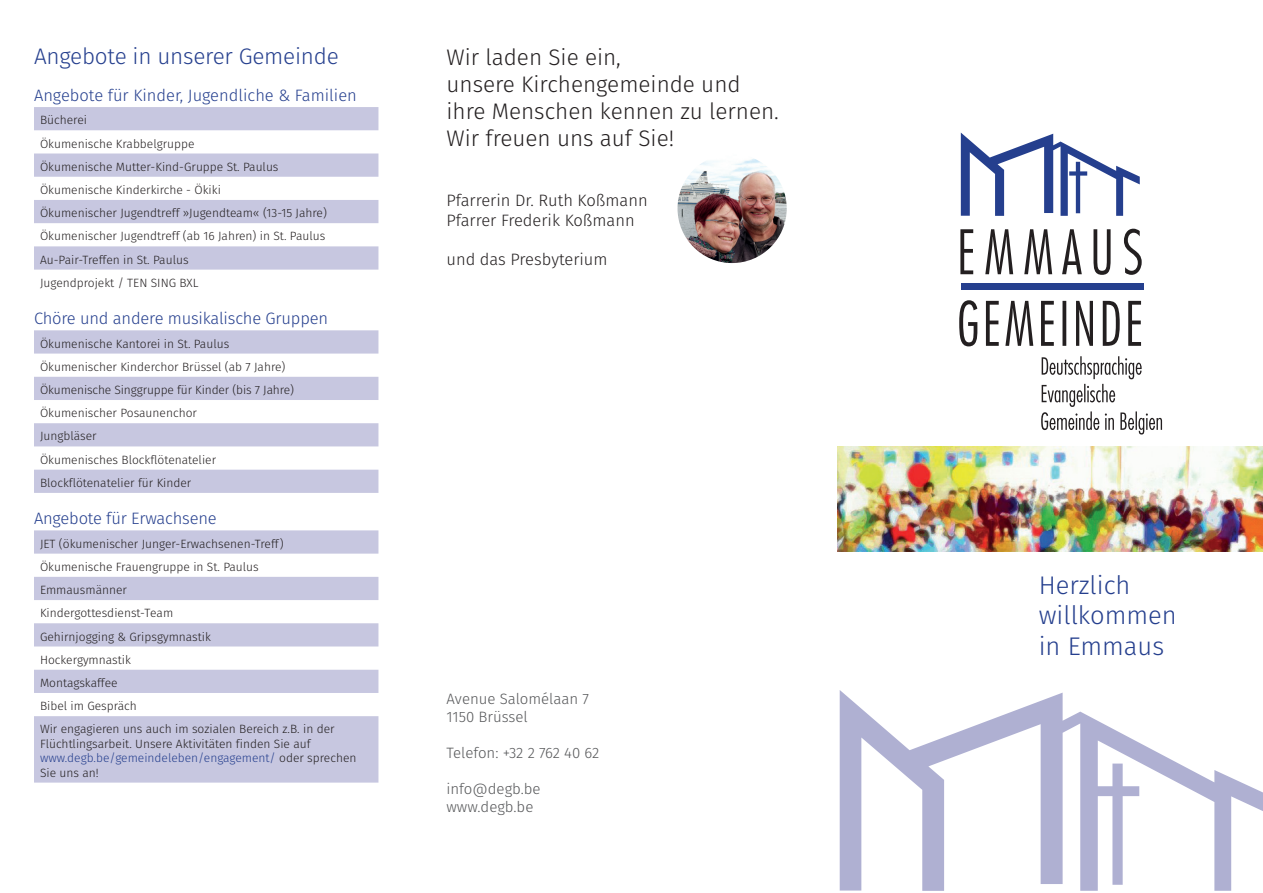
<style>
.page{position:relative;width:1263px;height:893px;background:#fff}
.page>*{position:absolute;margin:0;border:0;box-sizing:border-box;transform-origin:0 0}
.t1{font:300 25.5px/30.6px "Fira Sans";color:#253f8e}
.t2{font:300 22.5px/27px "Fira Sans";color:#231f20}
.t3{font:300 22.5px "Fira Sans";letter-spacing:-.01em;color:#253f8e}
.t4{font:300 16.5px "Fira Sans";letter-spacing:-.01em;color:#253f8e}
.t5{font:300 16.5px/19.8px "Fira Sans";color:#231f20}
.t6{font:300 15px/18px "Fira Sans";color:#57585a}
.t7{font:300 12px/23.2px "Fira Sans";color:#231f20}
.s1{color:#253f8e}
</style>
<div class="page">
<svg style="left:959px;top:300px;width:182px;height:46px"></svg>
<svg style="left:960px;top:229px;width:182px;height:46px"></svg>
<svg style="left:34px;top:107px;width:344px;height:163px;fill:#c7c7e0"></svg>
<svg style="left:34px;top:330px;width:344px;height:163px;fill:#c7c7e0"></svg>
<svg style="left:34px;top:530px;width:344px;height:253px;fill:#c7c7e0"></svg>
<img style="left:838px;top:446px;width:425px;height:106px">
<img style="left:677px;top:154px;width:110px;height:109px;border-radius:54px">
<svg style="left:1041px;top:356px;width:121px;height:78px"></svg>
<svg style="left:961px;top:133px;width:179px;height:83px"></svg>
<div style="left:961px;top:283px;width:183px;height:6px;background:#253f8e"></div>
<svg style="left:840px;top:690px;width:423px;height:201px"></svg>
<svg style="left:1097px;top:764px;width:42px;height:121px"></svg>
<h2 class="t3" style="left:34px;top:40px;width:306px">Angebote in unserer Gemeinde</h2>
<h3 class="t4" style="left:34px;top:84px;width:324px">Angebote für Kinder, Jugendliche &amp; Familien</h3>
<p class="t7" style="left:40px;top:108px;width:288px">Bücherei<br>Ökumenische Krabbelgruppe<br>Ökumenische Mutter-Kind-Gruppe St. Paulus Ökumenische Kinderkirche - Ökiki<br>Ökumenischer Jugendtreff »Jugendteam« (13-15 Jahre)<br>Ökumenischer Jugendtreff (ab 16 Jahren) in St. Paulus Au-Pair-Treffen in St. Paulus<br>Jugendprojekt / TEN SING BXL</p>
<h3 class="t4" style="left:34px;top:307px;width:296px">Chöre und andere musikalische Gruppen</h3>
<p class="t7" style="left:40px;top:332px;width:256px">Ökumenische Kantorei in St. Paulus Ökumenischer Kinderchor Brüssel (ab 7 Jahre)<br>Ökumenische Singgruppe für Kinder (bis 7 Jahre)<br>Ökumenischer Posaunenchor<br>Jungbläser<br>Ökumenisches Blockflötenatelier Blockflötenatelier für Kinder</p>
<h3 class="t4" style="left:34px;top:507px;width:184px">Angebote für Erwachsene</h3>
<p class="t7" style="left:40px;top:532px;width:296px">JET (ökumenischer Junger-Erwachsenen-Treff)<br>Ökumenische Frauengruppe in St. Paulus<br>Emmausmänner<br>Kindergottesdienst-Team<br>Gehirnjogging &amp; Gripsgymnastik<br>Hockergymnastik<br>Montagskaffee<br>Bibel im Gespräch<br>Wir engagieren uns auch im sozialen Bereich z.B. in der</p>
<p class="t7" style="left:40px;top:736px;width:318px;line-height:14.4px">Flüchtlingsarbeit. Unsere Aktivitäten finden Sie auf <span class="s1">www.degb.be/gemeindeleben/engagement/</span> oder sprechen<br>Sie uns an!</p>
<h2 class="t2" style="left:446px;top:44px;width:334px">Wir laden Sie ein,<br>unsere Kirchengemeinde und ihre Menschen kennen zu lernen.<br>Wir freuen uns auf Sie!</h2>
<h3 class="t5" style="left:446px;top:190px;width:203px">Pfarrerin Dr. Ruth Koßmann<br>Pfarrer Frederik Koßmann</h3>
<h3 class="t5" style="left:446px;top:249px;width:163px">und das Presbyterium</h3>
<p class="t6" style="left:446px;top:690px;width:144px">Avenue Salomélaan 7<br>1150 Brüssel</p>
<p class="t6" style="left:446px;top:744px;width:154px">Telefon: +32 2 762 40 62</p>
<p class="t6" style="left:446px;top:780px;width:96px">info@degb.be www.degb.be</p>
<h1 class="t1" style="left:1039px;top:569px;width:140px">Herzlich willkommen in Emmaus</h1>
</div>
